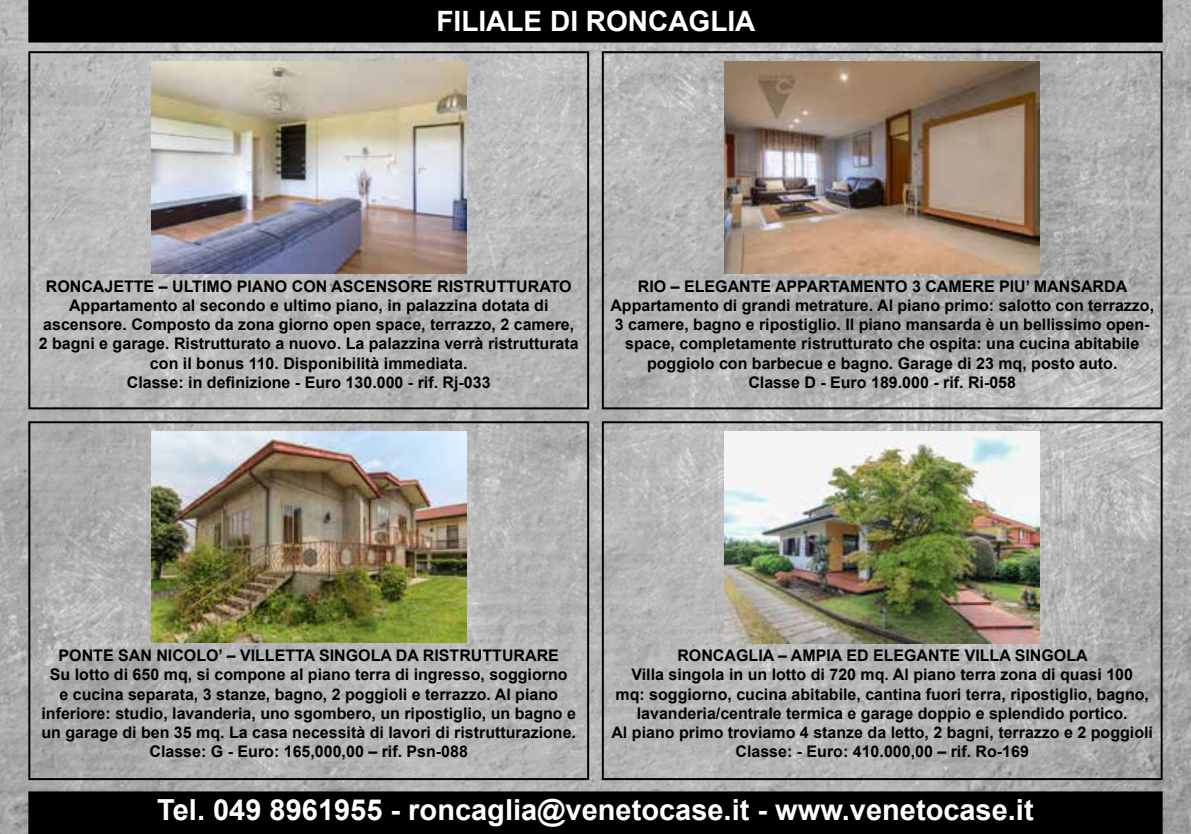
<style>
.page{position:relative;width:1191px;height:834px;background:#fff}
.page>*{position:absolute;margin:0;border:0;box-sizing:border-box;transform-origin:0 0}
.t1{font:700 29px "Arial";color:#fdfeff}
.t2{font:700 28px "Arial";color:#fff}
.t3{font:700 16px/19.2px "Arial";color:#000;text-align:center}
</style>
<div class="page">
<img style="left:0;top:0;width:1191px;height:833px">
<div style="left:28px;top:791px;width:1134px;height:42px;background:#000"></div>
<div style="left:28px;top:0;width:1134px;height:43px;background:#000"></div>
<div style="left:28px;top:51px;width:561px;height:358px;border:2px solid #000"></div>
<div style="left:602px;top:51px;width:560px;height:358px;border:2px solid #000"></div>
<div style="left:28px;top:421px;width:561px;height:359px;border:2px solid #000"></div>
<div style="left:602px;top:421px;width:560px;height:359px;border:2px solid #000"></div>
<img style="left:151px;top:62px;width:315px;height:211px">
<img style="left:724px;top:62px;width:315px;height:211px">
<img style="left:151px;top:431px;width:315px;height:211px">
<img style="left:724px;top:432px;width:315px;height:211px">
<h2 class="t2" style="left:436px;top:2px;width:320px">FILIALE DI RONCAGLIA</h2>
<p class="t3" style="left:39px;top:277px;width:541px">RONCAJETTE – ULTIMO PIANO CON ASCENSORE RISTRUTTURATO Appartamento al secondo e ultimo piano, in palazzina dotata di ascensore. Composto da zona giorno open space, terrazzo, 2 camere, 2 bagni e garage. Ristrutturato a nuovo. La palazzina verrà ristrutturata con il bonus 110. Disponibilità immediata.<br>Classe: in definizione - Euro 130.000 - rif. Rj-033</p>
<p class="t3" style="left:610px;top:277px;width:545px">RIO – ELEGANTE APPARTAMENTO 3 CAMERE PIU’ MANSARDA Appartamento di grandi metrature. Al piano primo: salotto con terrazzo, 3 camere, bagno e ripostiglio. Il piano mansarda è un bellissimo open&shy;space, completamente ristrutturato che ospita: una cucina abitabile poggiolo con barbecue e bagno. Garage di 23 mq, posto auto.<br>Classe D - Euro 189.000 - rif. Ri-058</p>
<p class="t3" style="left:41px;top:646px;width:536px">PONTE SAN NICOLO’ – VILLETTA SINGOLA DA RISTRUTTURARE<br>Su lotto di 650 mq, si compone al piano terra di ingresso, soggiorno<br>e cucina separata, 3 stanze, bagno, 2 poggioli e terrazzo. Al piano inferiore: studio, lavanderia, uno sgombero, un ripostiglio, un bagno e un garage di ben 35 mq. La casa necessità di lavori di ristrutturazione.<br>Classe: G - Euro: 165,000,00 – rif. Psn-088</p>
<p class="t3" style="left:611px;top:646px;width:543px">RONCAGLIA – AMPIA ED ELEGANTE VILLA SINGOLA<br>Villa singola in un lotto di 720 mq. Al piano terra zona di quasi 100<br>mq: soggiorno, cucina abitabile, cantina fuori terra, ripostiglio, bagno, lavanderia/centrale termica e garage doppio e splendido portico.<br>Al piano primo troviamo 4 stanze da letto, 2 bagni, terrazzo e 2 poggioli Classe: - Euro: 410.000,00 – rif. Ro-169</p>
<h1 class="t1" style="left:157px;top:789px;width:878px">Tel. 049 8961955 - roncaglia@venetocase.it - www.venetocase.it</h1>
</div>
